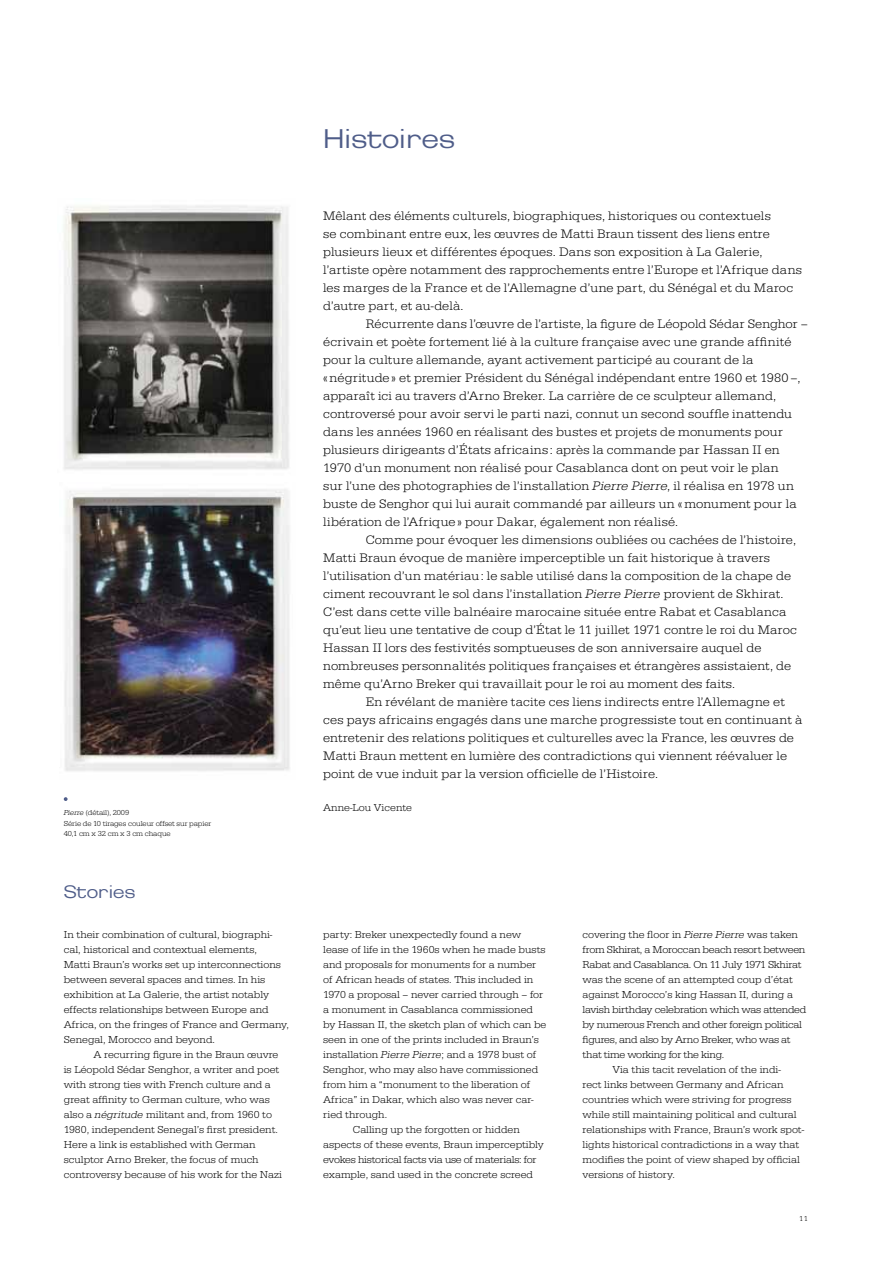
<style>
.page{position:relative;width:893px;height:1263px;background:#fff}
.page>*{position:absolute;margin:0;border:0;box-sizing:border-box;transform-origin:0 0}
.t1{font:27px "Cg Brazilia Three";color:#4f5d89}
.t2{font:18px "Cg Brazilia Three";color:#4f5d89}
.t3{font:12.75px/18px "URW Egyptienne T Ligh Wide";letter-spacing:.01em;color:#000}
.t4{font:10.5px/15px "URW Egyptienne T Ligh Wide";color:#000}
.t5{font:10.5px "URW Egyptienne T Ligh Wide";letter-spacing:-.025em;color:#000}
.t6{font:7.5px/10.5px "URW Egyptienne T Ligh Wide";letter-spacing:-.015em;color:#000}
.s1{font-family:"URW Egyptienne T Ligh Wide Obli"}
</style>
<div class="page">
<img style="left:64px;top:489px;width:226px;height:282px">
<img style="left:64px;top:205px;width:225px;height:265px">
<svg style="left:64px;top:797px;width:4px;height:4px"></svg>
<p class="t6" style="left:64px;top:807px;width:149px"><span class="s1">Pierre</span> (détail), 2009<br>Série de 10 tirages couleur offset sur papier<br>40,1 cm x 32 cm x 3 cm chaque</p>
<h2 class="t2" style="left:64px;top:881px;width:73px">Stories</h2>
<p class="t4" style="left:64px;top:927px;width:227px">In their combination of cultural, biographi&shy;cal, historical and contextual elements,<br>Matti Braun’s works set up interconnections between several spaces and times. In his exhibition at La Galerie, the artist notably effects relationships between Europe and Africa, on the fringes of France and Germany, Senegal, Morocco and beyond.</p>
<p class="t4" style="left:64px;top:1047px;width:220px;text-indent:30px">A recurring figure in the Braun œuvre is Léopold Sédar Senghor, a writer and poet with strong ties with French culture and a great affinity to German culture, who was also a <span class="s1">négritude</span> militant and, from 1960 to 1980, independent Senegal’s first president.<br>Here a link is established with German sculptor Arno Breker, the focus of much controversy because of his work for the Nazi</p>
<h1 class="t1" style="left:323px;top:122px;width:133px">Histoires</h1>
<p class="t3" style="left:323px;top:207px;width:480px">Mêlant des éléments culturels, biographiques, historiques ou contextuels<br>se combinant entre eux, les œuvres de Matti Braun tissent des liens entre plusieurs lieux et différentes époques. Dans son exposition à La Galerie, l’artiste opère notamment des rapprochements entre l’Europe et l’Afrique dans les marges de la France et de l’Allemagne d’une part, du Sénégal et du Maroc d’autre part, et au-delà.</p>
<p class="t3" style="left:323px;top:315px;width:486px;text-indent:43px">Récurrente dans l’œuvre de l’artiste, la figure de Léopold Sédar Senghor – écrivain et poète fortement lié à la culture française avec une grande affinité pour la culture allemande, ayant activement participé au courant de la «négritude» et premier Président du Sénégal indépendant entre 1960 et 1980–, apparaît ici au travers d’Arno Breker. La carrière de ce sculpteur allemand, controversé pour avoir servi le parti nazi, connut un second souffle inattendu dans les années 1960 en réalisant des bustes et projets de monuments pour plusieurs dirigeants d’États africains: après la commande par Hassan II en 1970 d’un monument non réalisé pour Casablanca dont on peut voir le plan<br>sur l’une des photographies de l’installation <span class="s1">Pierre Pierre</span>, il réalisa en 1978 un buste de Senghor qui lui aurait commandé par ailleurs un «monument pour la libération de l’Afrique» pour Dakar, également non réalisé.</p>
<p class="t3" style="left:323px;top:531px;width:475px;text-indent:43px">Comme pour évoquer les dimensions oubliées ou cachées de l’histoire, Matti Braun évoque de manière imperceptible un fait historique à travers l’utilisation d’un matériau: le sable utilisé dans la composition de la chape de ciment recouvrant le sol dans l’installation <span class="s1">Pierre Pierre</span> provient de Skhirat.<br>C’est dans cette ville balnéaire marocaine située entre Rabat et Casablanca qu’eut lieu une tentative de coup d’État le 11 juillet 1971 contre le roi du Maroc Hassan II lors des festivités somptueuses de son anniversaire auquel de nombreuses personnalités politiques françaises et étrangères assistaient, de même qu’Arno Breker qui travaillait pour le roi au moment des faits.</p>
<p class="t3" style="left:323px;top:693px;width:481px;text-indent:43px">En révélant de manière tacite ces liens indirects entre l’Allemagne et ces pays africains engagés dans une marche progressiste tout en continuant à entretenir des relations politiques et culturelles avec la France, les œuvres de Matti Braun mettent en lumière des contradictions qui viennent réévaluer le point de vue induit par la version officielle de l’Histoire.</p>
<p class="t4" style="left:323px;top:800px;width:90px">Anne-Lou Vicente</p>
<p class="t4" style="left:323px;top:927px;width:200px">party: Breker unexpectedly found a new</p>
<p class="t4" style="left:323px;top:942px;width:224px">lease of life in the 1960s when he made busts</p>
<p class="t4" style="left:323px;top:957px;width:215px">and proposals for monuments for a number</p>
<p class="t4" style="left:323px;top:972px;width:212px">of African heads of states. This included in</p>
<p class="t4" style="left:323px;top:987px;width:222px">1970 a proposal – never carried through – for</p>
<p class="t4" style="left:323px;top:1002px;width:211px">a monument in Casablanca commissioned</p>
<p class="t4" style="left:323px;top:1017px;width:225px">by Hassan II, the sketch plan of which can be</p>
<p class="t4" style="left:323px;top:1032px;width:217px">seen in one of the prints included in Braun’s</p>
<p class="t4" style="left:323px;top:1047px;width:215px">installation <span class="s1">Pierre Pierre</span>; and a 1978 bust of</p>
<p class="t4" style="left:323px;top:1062px;width:216px">Senghor, who may also have commissioned</p>
<p class="t4" style="left:323px;top:1077px;width:209px">from him a “monument to the liberation of</p>
<p class="t4" style="left:323px;top:1092px;width:212px">Africa” in Dakar, which also was never car-</p>
<p class="t4" style="left:323px;top:1107px;width:65px">ried through.</p>
<p class="t4" style="left:353px;top:1122px;width:168px">Calling up the forgotten or hidden</p>
<p class="t4" style="left:323px;top:1137px;width:222px">aspects of these events, Braun imperceptibly</p>
<p class="t5" style="left:323px;top:1153px;width:215px">evokes historical facts via use of materials: for</p>
<p class="t4" style="left:323px;top:1167px;width:211px">example, sand used in the concrete screed</p>
<p class="t4" style="left:583px;top:927px;width:217px">covering the floor in <span class="s1">Pierre Pierre</span> was taken</p>
<p class="t5" style="left:583px;top:943px;width:224px">from Skhirat, a Moroccan beach resort between</p>
<p class="t5" style="left:583px;top:958px;width:220px">Rabat and Casablanca. On 11 July 1971 Skhirat</p>
<p class="t4" style="left:583px;top:972px;width:212px">was the scene of an attempted coup d’état</p>
<p class="t4" style="left:583px;top:987px;width:212px">against Morocco’s king Hassan II, during a</p>
<p class="t5" style="left:583px;top:1003px;width:225px">lavish birthday celebration which was attended</p>
<p class="t5" style="left:583px;top:1018px;width:221px">by numerous French and other foreign political</p>
<p class="t5" style="left:583px;top:1033px;width:210px">figures, and also by Arno Breker, who was at</p>
<p class="t5" style="left:583px;top:1048px;width:143px">that time working for the king.</p>
<p class="t4" style="left:612px;top:1062px;width:170px">Via this tacit revelation of the indi-</p>
<p class="t4" style="left:583px;top:1077px;width:202px">rect links between Germany and African</p>
<p class="t4" style="left:583px;top:1092px;width:210px">countries which were striving for progress</p>
<p class="t4" style="left:583px;top:1107px;width:216px">while still maintaining political and cultural</p>
<p class="t4" style="left:583px;top:1122px;width:223px">relationships with France, Braun’s work spot-</p>
<p class="t4" style="left:583px;top:1137px;width:218px">lights historical contradictions in a way that</p>
<p class="t4" style="left:583px;top:1152px;width:219px">modifies the point of view shaped by official</p>
<p class="t4" style="left:583px;top:1167px;width:94px">versions of history.</p>
<p class="t6" style="left:799px;top:1213px;width:10px">11</p>
</div>
